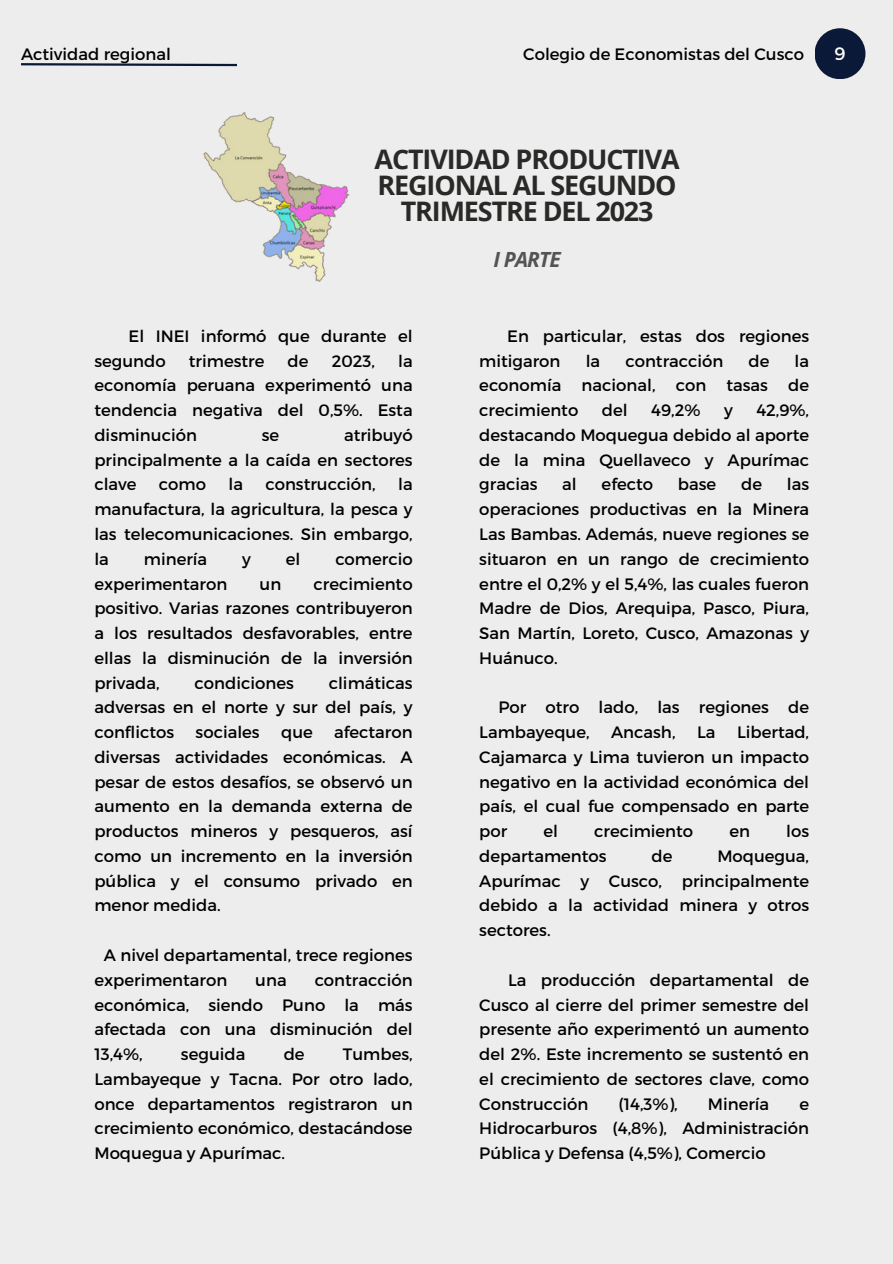
<style>
.page{position:relative;width:893px;height:1264px;background:#fff}
.page>*{position:absolute;margin:0;border:0;box-sizing:border-box;transform-origin:0 0}
.t1{font:700 26.85px/25.8px "Open Sans";letter-spacing:-.04em;color:#292927;text-align:center}
.t2{font:italic 700 20.85px "Open Sans";letter-spacing:-.04em;color:#545454}
.t3{font:18px "Montserrat";color:#fff}
.t4{font:16.5px/24.8px "Montserrat";color:#000;text-align:justify}
</style>
<div class="page">
<div style="left:0;top:0;width:892px;height:1263px;background:#ededed"></div>
<img style="left:203px;top:112px;width:147px;height:170px">
<div style="left:814px;top:28px;width:51px;height:51px;background:#0a1937;border-radius:50%"></div>
<svg style="left:21px;top:63px;width:216px;height:4px"></svg>
<p class="t4" style="left:21px;top:41px;width:151px">Actividad regional</p>
<p class="t4" style="left:523px;top:41px;width:282px">Colegio de Economistas del Cusco</p>
<p class="t3" style="left:834px;top:42px;width:13px">9</p>
<h1 class="t1" style="left:374px;top:145px;width:306px">ACTIVIDAD PRODUCTIVA<br>REGIONAL AL SEGUNDO<br>TRIMESTRE DEL 2023</h1>
<p class="t2" style="left:493px;top:244px;width:69px">I PARTE</p>
<p class="t4" style="left:94px;top:323px;width:320px;text-indent:34px">El INEI informó que durante el segundo</p>
<p class="t4" style="left:189px;top:347px;width:77px">trimestre</p>
<p class="t4" style="left:287px;top:347px;width:22px">de</p>
<p class="t4" style="left:332px;top:347px;width:45px">2023,</p>
<p class="t4" style="left:94px;top:347px;width:320px;text-indent:304px">la economía peruana experimentó una tendencia negativa del 0,5%. Esta disminución</p>
<p class="t4" style="left:94px;top:422px;width:320px;text-indent:249px">atribuyó principalmente a la caída en sectores clave</p>
<p class="t4" style="left:262px;top:422px;width:19px">se</p>
<p class="t4" style="left:159px;top:471px;width:49px">como</p>
<p class="t4" style="left:228px;top:471px;width:16px">la</p>
<p class="t4" style="left:265px;top:471px;width:112px">construcción,</p>
<p class="t4" style="left:94px;top:471px;width:320px;text-indent:304px">la manufactura, la agricultura, la pesca y las telecomunicaciones. Sin embargo, la</p>
<p class="t4" style="left:144px;top:545px;width:65px">minería</p>
<p class="t4" style="left:242px;top:545px;width:10px">y</p>
<p class="t4" style="left:286px;top:545px;width:16px">el</p>
<p class="t4" style="left:335px;top:545px;width:79px">comercio</p>
<p class="t4" style="left:94px;top:570px;width:134px">experimentaron</p>
<p class="t4" style="left:259px;top:570px;width:23px">un</p>
<p class="t4" style="left:94px;top:570px;width:320px;text-indent:219px">crecimiento positivo. Varias razones contribuyeron a los resultados desfavorables, entre ellas la disminución de la inversión privada,</p>
<p class="t4" style="left:94px;top:669px;width:320px;text-indent:234px">climáticas adversas en el norte y sur del país, y conflictos</p>
<p class="t4" style="left:194px;top:669px;width:101px">condiciones</p>
<p class="t4" style="left:196px;top:719px;width:66px">sociales</p>
<p class="t4" style="left:281px;top:719px;width:33px">que</p>
<p class="t4" style="left:94px;top:719px;width:320px;text-indent:240px">afectaron diversas actividades económicas. A pesar de estos desafíos, se observó un aumento en la demanda externa de productos mineros y pesqueros, así como un incremento en la inversión pública y el consumo privado en menor medida.</p>
<p class="t4" style="left:94px;top:941px;width:320px;text-indent:9px">A nivel departamental, trece regiones experimentaron</p>
<p class="t4" style="left:94px;top:966px;width:320px;text-indent:220px">contracción económica, siendo Puno la más afectada con una disminución del 13,4%,</p>
<p class="t4" style="left:255px;top:966px;width:33px">una</p>
<p class="t4" style="left:181px;top:1040px;width:66px">seguida</p>
<p class="t4" style="left:284px;top:1040px;width:22px">de</p>
<p class="t4" style="left:94px;top:1040px;width:320px;text-indent:248px">Tumbes, Lambayeque y Tacna. Por otro lado, once departamentos registraron un crecimiento económico, destacándose Moquegua y Apurímac.</p>
<p class="t4" style="left:479px;top:323px;width:331px;text-indent:28px">En particular, estas dos regiones mitigaron</p>
<p class="t4" style="left:585px;top:347px;width:16px">la</p>
<p class="t4" style="left:625px;top:347px;width:99px">contracción</p>
<p class="t4" style="left:748px;top:347px;width:22px">de</p>
<p class="t4" style="left:479px;top:347px;width:331px;text-indent:315px">la economía nacional, con tasas de crecimiento</p>
<p class="t4" style="left:602px;top:397px;width:27px">del</p>
<p class="t4" style="left:651px;top:397px;width:51px">49,2%</p>
<p class="t4" style="left:724px;top:397px;width:10px">y</p>
<p class="t4" style="left:479px;top:397px;width:331px;text-indent:277px">42,9%, destacando Moquegua debido al aporte de la mina Quellaveco y Apurímac gracias</p>
<p class="t4" style="left:562px;top:471px;width:16px">al</p>
<p class="t4" style="left:601px;top:471px;width:53px">efecto</p>
<p class="t4" style="left:677px;top:471px;width:40px">base</p>
<p class="t4" style="left:741px;top:471px;width:22px">de</p>
<p class="t4" style="left:479px;top:471px;width:331px;text-indent:307px">las operaciones productivas en la Minera Las Bambas. Además, nueve regiones se situaron en un rango de crecimiento entre el 0,2% y el 5,4%, las cuales fueron Madre de Dios, Arequipa, Pasco, Piura, San Martín, Loreto, Cusco, Amazonas y Huánuco.</p>
<p class="t4" style="left:479px;top:694px;width:331px;text-indent:19px">Por otro lado, las regiones de<br>Lambayeque,</p>
<p class="t4" style="left:479px;top:719px;width:331px;text-indent:258px">Libertad, Cajamarca y Lima tuvieron un impacto negativo en la actividad económica del país, el cual fue compensado en parte por</p>
<p class="t4" style="left:611px;top:719px;width:66px">Ancash,</p>
<p class="t4" style="left:697px;top:719px;width:20px">La</p>
<p class="t4" style="left:543px;top:818px;width:16px">el</p>
<p class="t4" style="left:594px;top:818px;width:100px">crecimiento</p>
<p class="t4" style="left:729px;top:818px;width:22px">en</p>
<p class="t4" style="left:786px;top:818px;width:24px">los</p>
<p class="t4" style="left:479px;top:842px;width:129px">departamentos</p>
<p class="t4" style="left:651px;top:842px;width:22px">de</p>
<p class="t4" style="left:479px;top:842px;width:331px;text-indent:238px">Moquegua, Apurímac y Cusco, principalmente debido a la actividad minera y otros sectores.</p>
<p class="t4" style="left:479px;top:966px;width:331px;text-indent:29px">La producción departamental de Cusco al cierre del primer semestre del presente año experimentó un aumento del 2%. Este incremento se sustentó en el crecimiento de sectores clave, como Construcción</p>
<p class="t4" style="left:618px;top:1090px;width:61px">(14,3%),</p>
<p class="t4" style="left:707px;top:1090px;width:63px">Minería</p>
<p class="t4" style="left:479px;top:1090px;width:331px;text-indent:320px">e Hidrocarburos (4,8%), Administración Pública y Defensa (4,5%), Comercio</p>
</div>
